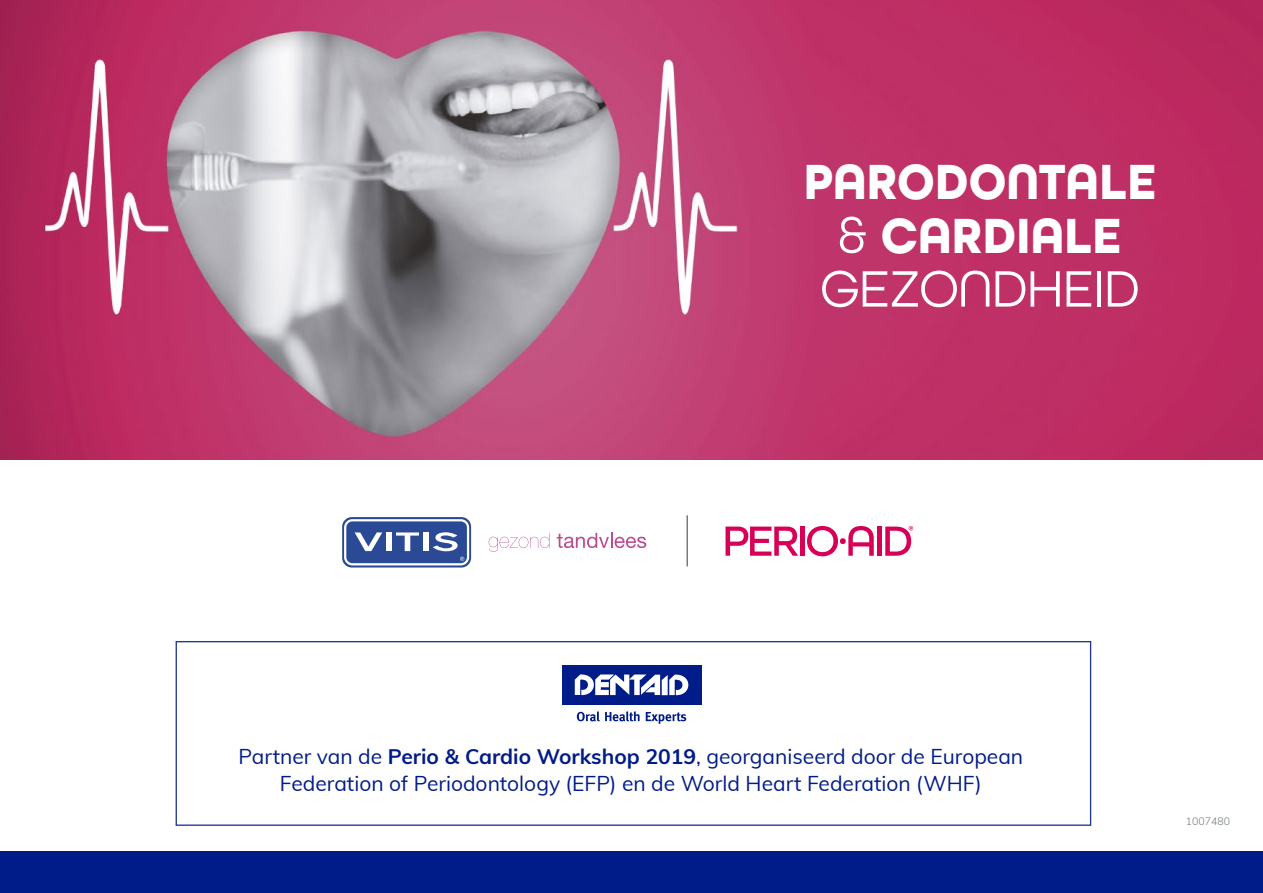
<style>
.page{position:relative;width:1263px;height:893px;background:#fff}
.page>*{position:absolute;margin:0;border:0;box-sizing:border-box;transform-origin:0 0}
.t1{font:54px "All Round Gothic";color:#fff;scale:.95 1}
.t2{font:700 52.05px/54px "All Round Gothic";color:#fff;text-align:center;scale:.95 1}
.t3{font:21px/27px "Muli";color:#001c88;text-align:center}
.t4{font:300 10.5px "Muli";color:#73797c}
.s1{font-weight:400;font-size:54px}
.s2{font-weight:700}
</style>
<div class="page">
<img style="left:0;top:0;width:1263px;height:460px">
<div style="left:0;top:852px;width:1263px;height:41px;background:#001c88"></div>
<div style="left:562px;top:665px;width:139px;height:39px;background:#001c88"></div>
<svg style="left:575px;top:674px;width:114px;height:22px"></svg>
<svg style="left:577px;top:711px;width:62px;height:10px"></svg>
<svg style="left:646px;top:712px;width:40px;height:12px"></svg>
<div style="left:176px;top:641px;width:915px;height:185px;border:1px solid #203b8f"></div>
<svg style="left:725px;top:527px;width:73px;height:29px"></svg>
<div style="left:800px;top:527px;width:5px;height:29px;background:#d80056"></div>
<svg style="left:807px;top:526px;width:67px;height:30px"></svg>
<hr style="left:877px;top:527px;width:4px;height:29px;background:#d80056">
<svg style="left:885px;top:526px;width:28px;height:30px"></svg>
<hr style="left:686px;top:516px;width:2px;height:50px;background:#73797c">
<svg style="left:489px;top:536px;width:60px;height:16px"></svg>
<svg style="left:557px;top:533px;width:89px;height:15px"></svg>
<div style="left:342px;top:517px;width:129px;height:50px;background:#2a4a96;border-radius:10px"></div>
<div style="left:344px;top:519px;width:125px;height:46px;border:2px solid #fff;border-radius:7px"></div>
<svg style="left:355px;top:532px;width:27px;height:19px"></svg>
<div style="left:386px;top:532px;width:6px;height:19px;background:#fff"></div>
<svg style="left:396px;top:532px;width:23px;height:19px"></svg>
<div style="left:423px;top:532px;width:6px;height:19px;background:#fff"></div>
<svg style="left:433px;top:532px;width:25px;height:19px"></svg>
<svg style="left:460px;top:557px;width:4px;height:4px"></svg>
<h2 class="t2" style="left:803px;top:155px;width:373px">PARODONTALE <span class="s1">&amp;</span> CARDIALE</h2>
<h1 class="t1" style="left:820px;top:257px;width:337px">GEZONDHEID</h1>
<p class="t3" style="left:238px;top:742px;width:786px">Partner van de <span class="s2">Perio &amp; Cardio Workshop 2019</span>, georganiseerd door de European<br>Federation of Periodontology (EFP) en de World Heart Federation (WHF)</p>
<p class="t4" style="left:1186px;top:813px;width:46px">1007480</p>
</div>
